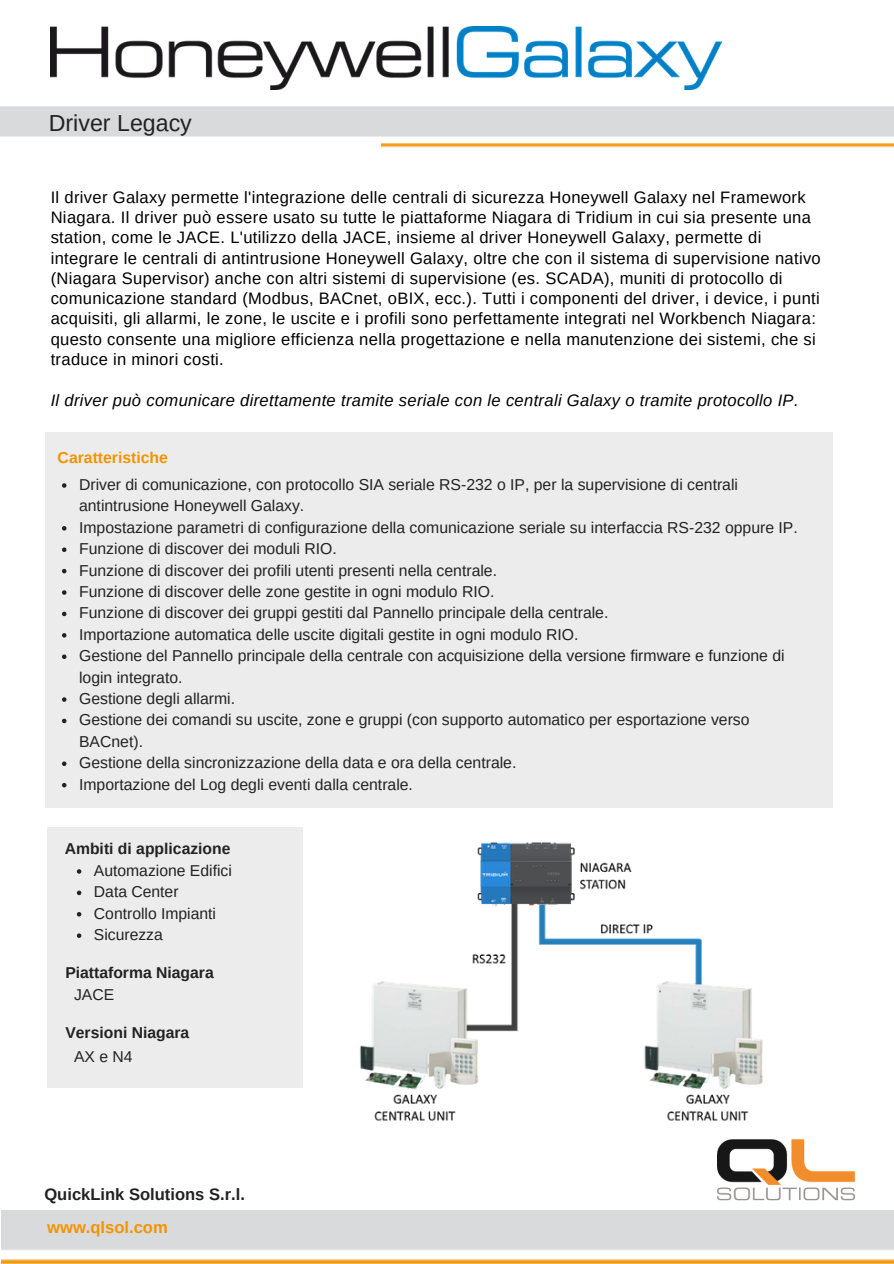
<style>
.page{position:relative;width:894px;height:1264px;background:#fff}
.page>*{position:absolute;margin:0;border:0;box-sizing:border-box;transform-origin:0 0}
.t1{font:23.25px "Arimo";color:#222}
.t2{font:16.5px/20.2px "Arimo";letter-spacing:.02em;color:#000}
.t3{font:italic 16.5px "Arimo";letter-spacing:.02em;color:#000}
.t4{font:700 16.5px "Arimo";color:#222}
.t5{font:700 16.5px "Arimo";color:#f29400}
.t6{font:15.75px/21.5px "Arimo";color:#222}
.t7{font:700 15.75px "Arimo";color:#222}
.t8{font:700 15.75px "Arimo";color:#f29400}
</style>
<div class="page">
<img style="left:0;top:26px;width:893px;height:122px">
<img style="left:717px;top:1139px;width:139px;height:62px">
<div style="left:45px;top:432px;width:787px;height:375px;background:#ececec"></div>
<svg style="left:62px;top:483px;width:4px;height:5px"></svg>
<svg style="left:62px;top:526px;width:4px;height:4px"></svg>
<svg style="left:62px;top:547px;width:4px;height:5px"></svg>
<svg style="left:62px;top:569px;width:4px;height:4px"></svg>
<svg style="left:62px;top:590px;width:4px;height:4px"></svg>
<svg style="left:62px;top:611px;width:4px;height:5px"></svg>
<svg style="left:62px;top:633px;width:4px;height:4px"></svg>
<svg style="left:62px;top:654px;width:4px;height:5px"></svg>
<svg style="left:62px;top:697px;width:4px;height:4px"></svg>
<svg style="left:62px;top:718px;width:4px;height:5px"></svg>
<svg style="left:62px;top:761px;width:4px;height:5px"></svg>
<svg style="left:62px;top:783px;width:4px;height:4px"></svg>
<img style="left:2px;top:1210px;width:891px;height:53px">
<div style="left:47px;top:827px;width:256px;height:260px;background:#ececec"></div>
<svg style="left:77px;top:869px;width:4px;height:4px"></svg>
<svg style="left:77px;top:890px;width:4px;height:5px"></svg>
<svg style="left:77px;top:912px;width:4px;height:4px"></svg>
<svg style="left:77px;top:933px;width:4px;height:4px"></svg>
<img style="left:288px;top:842px;width:475px;height:279px">
<img style="left:51px;top:27px;width:670px;height:63px">
<p class="t1" style="left:49px;top:110px;width:144px">Driver Legacy</p>
<p class="t2" style="left:51px;top:187px;width:771px">Il driver Galaxy permette l'integrazione delle centrali di sicurezza Honeywell Galaxy nel Framework Niagara. Il driver può essere usato su tutte le piattaforme Niagara di Tridium in cui sia presente una station, come le JACE. L'utilizzo della JACE, insieme al driver Honeywell Galaxy, permette di integrare le centrali di antintrusione Honeywell Galaxy, oltre che con il sistema di supervisione nativo (Niagara Supervisor) anche con altri sistemi di supervisione (es. SCADA), muniti di protocollo di comunicazione standard (Modbus, BACnet, oBIX, ecc.). Tutti i componenti del driver, i device, i punti acquisiti, gli allarmi, le zone, le uscite e i profili sono perfettamente integrati nel Workbench Niagara: questo consente una migliore efficienza nella progettazione e nella manutenzione dei sistemi, che si traduce in minori costi.</p>
<p class="t3" style="left:51px;top:390px;width:749px">Il driver può comunicare direttamente tramite seriale con le centrali Galaxy o tramite protocollo IP.</p>
<p class="t8" style="left:58px;top:449px;width:112px">Caratteristiche</p>
<p class="t6" style="left:79px;top:474px;width:660px">Driver di comunicazione, con protocollo SIA seriale RS-232 o IP, per la supervisione di centrali antintrusione Honeywell Galaxy.</p>
<p class="t6" style="left:79px;top:516px;width:720px">Impostazione parametri di configurazione della comunicazione seriale su interfaccia RS-232 oppure IP.</p>
<p class="t6" style="left:79px;top:538px;width:259px">Funzione di discover dei moduli RIO.</p>
<p class="t6" style="left:79px;top:559px;width:419px">Funzione di discover dei profili utenti presenti nella centrale.</p>
<p class="t6" style="left:79px;top:581px;width:417px">Funzione di discover delle zone gestite in ogni modulo RIO.</p>
<p class="t6" style="left:79px;top:602px;width:530px">Funzione di discover dei gruppi gestiti dal Pannello principale della centrale.</p>
<p class="t6" style="left:79px;top:623px;width:501px">Importazione automatica delle uscite digitali gestite in ogni modulo RIO.</p>
<p class="t6" style="left:79px;top:645px;width:706px">Gestione del Pannello principale della centrale con acquisizione della versione firmware e funzione di login integrato.</p>
<p class="t6" style="left:79px;top:688px;width:157px">Gestione degli allarmi.</p>
<p class="t6" style="left:79px;top:709px;width:671px">Gestione dei comandi su uscite, zone e gruppi (con supporto automatico per esportazione verso<br>BACnet).</p>
<p class="t6" style="left:79px;top:752px;width:438px">Gestione della sincronizzazione della data e ora della centrale.</p>
<p class="t6" style="left:79px;top:773px;width:335px">Importazione del Log degli eventi dalla centrale.</p>
<p class="t7" style="left:65px;top:839px;width:167px">Ambiti di applicazione</p>
<p class="t6" style="left:94px;top:859px;width:139px">Automazione Edifici</p>
<p class="t6" style="left:94px;top:881px;width:86px">Data Center</p>
<p class="t6" style="left:94px;top:902px;width:124px">Controllo Impianti</p>
<p class="t6" style="left:94px;top:924px;width:70px">Sicurezza</p>
<p class="t7" style="left:65px;top:963px;width:150px">Piattaforma Niagara</p>
<p class="t6" style="left:74px;top:983px;width:42px">JACE</p>
<p class="t7" style="left:65px;top:1024px;width:125px">Versioni Niagara</p>
<p class="t6" style="left:74px;top:1045px;width:60px">AX e N4</p>
<p class="t4" style="left:44px;top:1184px;width:202px">QuickLink Solutions S.r.l.</p>
<p class="t5" style="left:47px;top:1218px;width:122px">www.qlsol.com</p>
</div>
